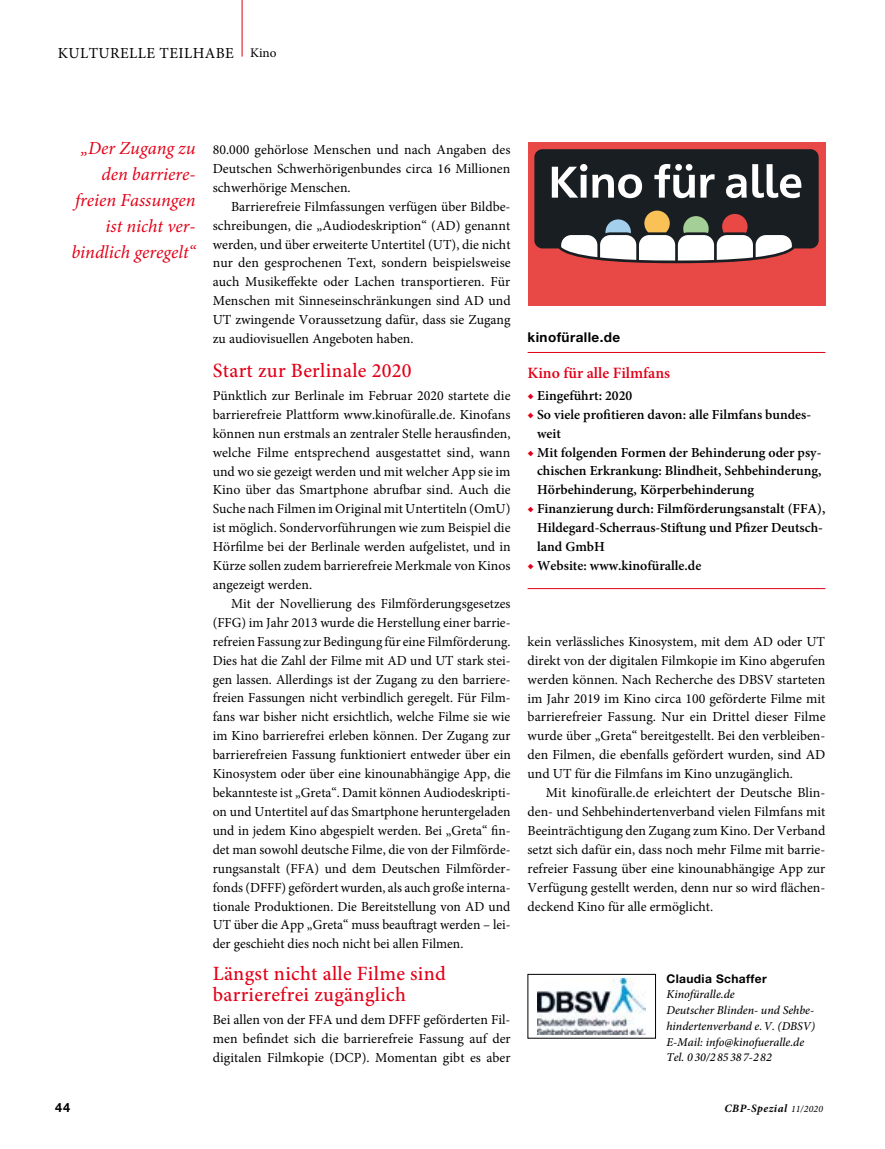
<style>
.page{position:relative;width:885px;height:1149px;background:#fff}
.page>*{position:absolute;margin:0;border:0;box-sizing:border-box;transform-origin:0 0}
.t1{font:500 20.25px/21px "Minion Pro";letter-spacing:.015em;color:#e30018}
.t2{font:italic 18.3px/26px "Minion Pro";color:#e30018;text-align:right}
.t3{font:600 15.75px "Minion Pro";color:#e30018}
.t4{font:15.3px "Minion Pro";letter-spacing:.025em;color:#000}
.t5{font:13.8px/18.9px "Minion Pro";color:#000;text-align:justify}
.t6{font:600 13.8px/18.9px "Minion Pro";color:#000}
.t7{font:700 13.5px "Helvetica Neue LT Std";letter-spacing:.03em;color:#000}
.t8{font:700 12.75px "Helvetica Neue LT Std";color:#000}
.t9{font:italic 500 12px/15.8px "Minion Pro";color:#000}
.t10{font:700 12px "Helvetica Neue LT Std";letter-spacing:.03em;color:#000}
.t11{font:italic 700 11.25px "Minion Pro";letter-spacing:.05em;color:#000}
.s1{font-size:13.2px}
.s2{color:#e30018}
.s3{font-weight:400;font-size:9.75px}
</style>
<div class="page">
<hr style="left:241px;top:0;width:1px;height:57px;background:#e30018">
<hr style="left:527px;top:352px;width:298px;height:1px;background:#e30018">
<hr style="left:527px;top:588px;width:298px;height:1px;background:#e30018">
<img style="left:538px;top:978px;width:107px;height:56px">
<div style="left:527px;top:973px;width:128px;height:65px;border:1px solid #000"></div>
<div style="left:528px;top:142px;width:297px;height:164px;background:#e94946"></div>
<svg style="left:534px;top:149px;width:284px;height:114px"></svg>
<p class="t4" style="left:58px;top:43px;width:220px">KULTURELLE TEILHABE <span class="s1">Kino</span></p>
<h2 class="t2" style="left:71px;top:135px;width:126px">„Der Zugang zu den barriere&shy;freien Fassungen ist nicht ver&shy;bindlich geregelt“</h2>
<p class="t5" style="left:213px;top:140px;width:299px">80.000 gehörlose Menschen und nach Angaben des Deutschen Schwerhörigenbundes circa 16 Millionen schwerhörige Menschen.</p>
<p class="t5" style="left:213px;top:197px;width:299px;text-indent:18px">Barrierefreie Filmfassungen verfügen über Bildbe&shy;schreibungen, die „Audiodeskription“ (AD) genannt werden, und über erweiterte Untertitel (UT), die nicht nur den gesprochenen Text, sondern beispielsweise auch Musikeffekte oder Lachen transportieren. Für Menschen mit Sinneseinschränkungen sind AD und UT zwingende Voraussetzung dafür, dass sie Zugang zu audiovisuellen Angeboten haben.</p>
<h1 class="t1" style="left:213px;top:360px;width:200px">Start zur Berlinale 2020</h1>
<p class="t5" style="left:213px;top:386px;width:299px">Pünktlich zur Berlinale im Februar 2020 startete die barrierefreie Plattform www.kinofüralle.de. Kinofans können nun erstmals an zentraler Stelle herausfinden, welche Filme entsprechend ausgestattet sind, wann und wo sie gezeigt werden und mit welcher App sie im Kino über das Smartphone abrufbar sind. Auch die Suche nach Filmen im Original mit Untertiteln (OmU) ist möglich. Sondervorführungen wie zum Beispiel die Hörfilme bei der Berlinale werden aufgelistet, und in Kürze sollen zudem barrierefreie Merkmale von Kinos angezeigt werden.</p>
<p class="t5" style="left:213px;top:594px;width:299px;text-indent:18px">Mit der Novellierung des Filmförderungsgesetzes (FFG) im Jahr 2013 wurde die Herstellung einer barrie&shy;refreien Fassung zur Bedingung für eine Filmförderung.<br>Dies hat die Zahl der Filme mit AD und UT stark stei&shy;gen lassen. Allerdings ist der Zugang zu den barriere&shy;freien Fassungen nicht verbindlich geregelt. Für Film&shy;fans war bisher nicht ersichtlich, welche Filme sie wie im Kino barrierefrei erleben können. Der Zugang zur barrierefreien Fassung funktioniert entweder über ein Kinosystem oder über eine kinounabhängige App, die bekannteste ist „Greta“. Damit können Audiodeskripti&shy;on und Untertitel auf das Smartphone heruntergeladen und in jedem Kino abgespielt werden. Bei „Greta“ fin&shy;det man sowohl deutsche Filme, die von der Filmförde&shy;rungsanstalt (FFA) und dem Deutschen Filmförder&shy;fonds (DFFF) gefördert wurden, als auch große interna&shy;tionale Produktionen. Die Bereitstellung von AD und UT über die App „Greta“ muss beauftragt werden – lei&shy;der geschieht dies noch nicht bei allen Filmen.</p>
<h1 class="t1" style="left:213px;top:963px;width:235px">Längst nicht alle Filme sind barrierefrei zugänglich</h1>
<p class="t5" style="left:213px;top:1009px;width:299px">Bei allen von der FFA und dem DFFF geförderten Fil&shy;men befindet sich die barrierefreie Fassung auf der digitalen Filmkopie (DCP). Momentan gibt es aber</p>
<p class="t7" style="left:527px;top:328px;width:94px">kinofüralle.de</p>
<p class="t3" style="left:527px;top:362px;width:144px">Kino für alle Filmfans</p>
<p class="t6" style="left:527px;top:386px;width:106px"><span class="s2">◆</span> Eingeführt: 2020</p>
<p class="t6" style="left:537px;top:404px;width:275px;text-indent:-10px"><span class="s2">◆</span> So viele profitieren davon: alle Filmfans bundes&shy;weit</p>
<p class="t6" style="left:537px;top:442px;width:286px;text-align:justify;text-indent:-10px"><span class="s2">◆</span> Mit folgenden Formen der Behinderung oder psy&shy;chischen Erkrankung: Blindheit, Sehbehinderung, Hörbehinderung, Körperbehinderung</p>
<p class="t6" style="left:537px;top:499px;width:290px;text-indent:-10px"><span class="s2">◆</span> Finanzierung durch: Filmförderungsanstalt (FFA),<br>Hildegard-Scherraus-Stiftung und Pfizer Deutsch&shy;land GmbH</p>
<p class="t6" style="left:527px;top:556px;width:175px"><span class="s2">◆</span> Website: www.kinofüralle.de</p>
<p class="t5" style="left:527px;top:631px;width:299px">kein verlässliches Kinosystem, mit dem AD oder UT direkt von der digitalen Filmkopie im Kino abgerufen werden können. Nach Recherche des DBSV starteten im Jahr 2019 im Kino circa 100 geförderte Filme mit barrierefreier Fassung. Nur ein Drittel dieser Filme wurde über „Greta“ bereitgestellt. Bei den verbleiben&shy;den Filmen, die ebenfalls gefördert wurden, sind AD und UT für die Filmfans im Kino unzugänglich.</p>
<p class="t5" style="left:527px;top:783px;width:299px;text-indent:18px">Mit kinofüralle.de erleichtert der Deutsche Blin&shy;den- und Sehbehindertenverband vielen Filmfans mit Beeinträchtigung den Zugang zum Kino. Der Verband setzt sich dafür ein, dass noch mehr Filme mit barrie&shy;refreier Fassung über eine kinounabhängige App zur Verfügung gestellt werden, denn nur so wird flächen&shy;deckend Kino für alle ermöglicht.</p>
<p class="t10" style="left:666px;top:970px;width:102px">Claudia Schaffer</p>
<p class="t9" style="left:666px;top:986px;width:150px">Kinofüralle.de<br>Deutscher Blinden- und Sehbe&shy;hindertenverband e.V. (DBSV)<br>E-Mail: info@kinofueralle.de<br>Tel. 0 30/2 85 38 7-2 82</p>
<p class="t8" style="left:55px;top:1098px;width:16px">44</p>
<p class="t11" style="left:724px;top:1099px;width:100px">CBP-Spezial <span class="s3">11/2020</span></p>
</div>
